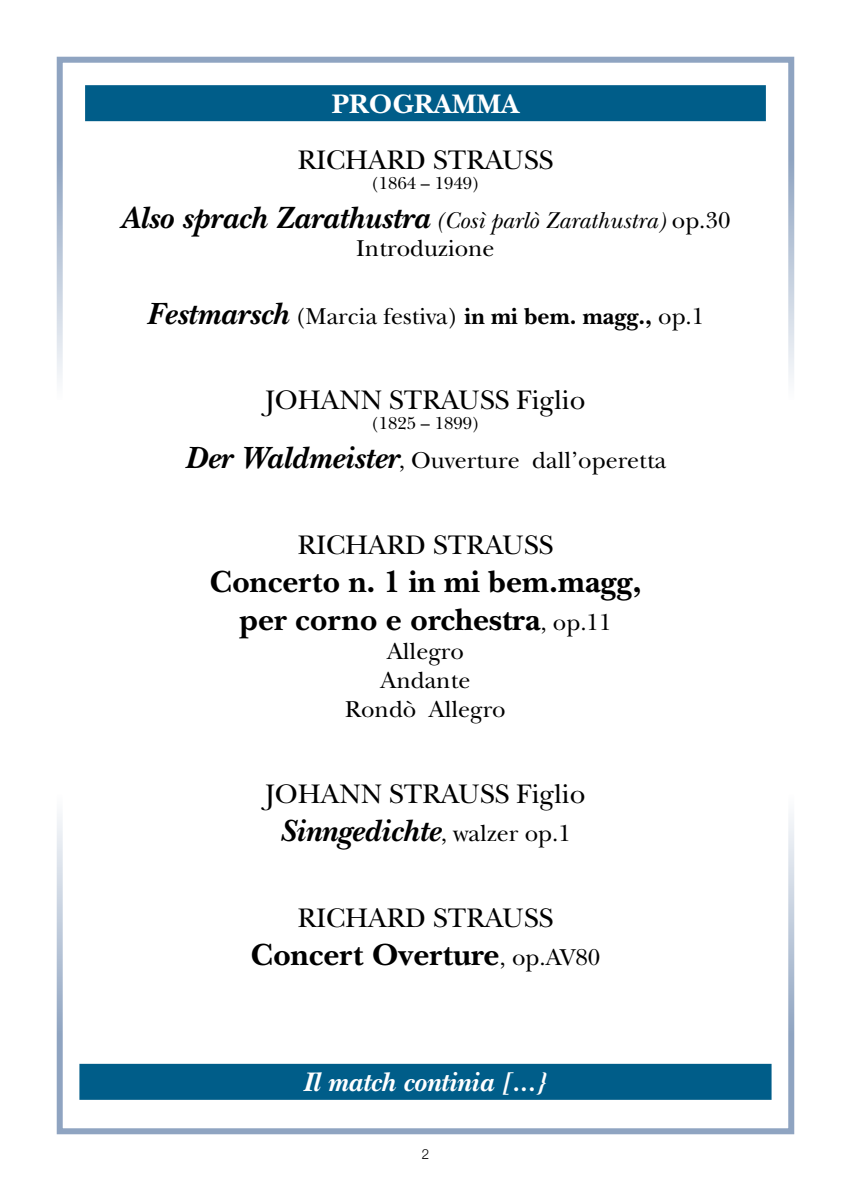
<style>
.page{position:relative;width:851px;height:1191px;background:#fff}
.page>*{position:absolute;margin:0;border:0;box-sizing:border-box;transform-origin:0 0}
.t1{font:700 32px/38.4px "New Baskerville Std";color:#000;text-align:center}
.t2{font:italic 700 32px "New Baskerville Std";color:#000}
.t3{font:28px "New Baskerville Std";color:#000}
.t4{font:italic 700 28px "New Baskerville Std";color:#fff}
.t5{font:700 28px "New Baskerville Std";color:#fff}
.t6{font:24px/28.8px "New Baskerville Std";color:#000;text-align:center}
.t7{font:italic 24px/28.8px "New Baskerville Std";color:#000;text-align:center}
.t8{font:18px "New Baskerville Std";color:#000}
.t9{font:300 14px "Helvetica Neue";color:#000;scale:.95 1}
.s1{font-weight:700;font-size:32px}
.s2{font-style:normal}
.s3{font-weight:700;font-style:italic;font-size:32px}
.s4{font-weight:700}
.s5{font-weight:400;font-size:24px}
.s6{font-weight:400;font-style:normal;font-size:24px}
</style>
<div class="page">
<div style="left:85px;top:85px;width:680px;height:36px;background:#005d89"></div>
<div style="left:57px;top:792px;width:737px;height:342px;border:6px solid #8fa4c1"></div>
<div style="left:57px;top:57px;width:737px;height:345px;border:6px solid #8fa4c1"></div>
<div style="left:79px;top:1063px;width:692px;height:36px;background:#005d89"></div>
<p class="t5" style="left:332px;top:87px;width:189px">PROGRAMMA</p>
<p class="t3" style="left:297px;top:144px;width:257px">RICHARD STRAUSS</p>
<p class="t8" style="left:371px;top:173px;width:111px">(1864 – 1949)</p>
<p class="t7" style="left:120px;top:206px;width:611px"><span class="s1">Also sprach Zarathustra</span> (Così parlò Zarathustra) <span class="s2">op.30<br>Introduzione</span></p>
<p class="t6" style="left:147px;top:302px;width:559px"><span class="s3">Festmarsch</span> (Marcia festiva) <span class="s4">in mi bem. magg.,</span> op.1</p>
<p class="t3" style="left:265px;top:384px;width:321px">JOHANN STRAUSS Figlio</p>
<p class="t8" style="left:371px;top:413px;width:111px">(1825 – 1899)</p>
<p class="t6" style="left:185px;top:446px;width:483px"><span class="s3">Der Waldmeister</span>, Ouverture dall’operetta</p>
<p class="t3" style="left:297px;top:528px;width:257px">RICHARD STRAUSS</p>
<h1 class="t1" style="left:209px;top:562px;width:433px">Concerto n. 1 in mi bem.magg, per corno e orchestra<span class="s5">, op.11</span></h1>
<p class="t6" style="left:345px;top:637px;width:162px">Allegro<br>Andante<br>Rondò Allegro</p>
<p class="t3" style="left:265px;top:777px;width:321px">JOHANN STRAUSS Figlio</p>
<h1 class="t2" style="left:280px;top:812px;width:292px">Sinngedichte<span class="s6">, walzer op.1</span></h1>
<p class="t3" style="left:297px;top:901px;width:257px">RICHARD STRAUSS</p>
<h1 class="t1" style="left:250px;top:936px;width:351px">Concert Overture<span class="s5">, op.AV80</span></h1>
<p class="t4" style="left:303px;top:1066px;width:246px">Il match continia [...}</p>
<p class="t9" style="left:421px;top:1142px;width:9px">2</p>
</div>
